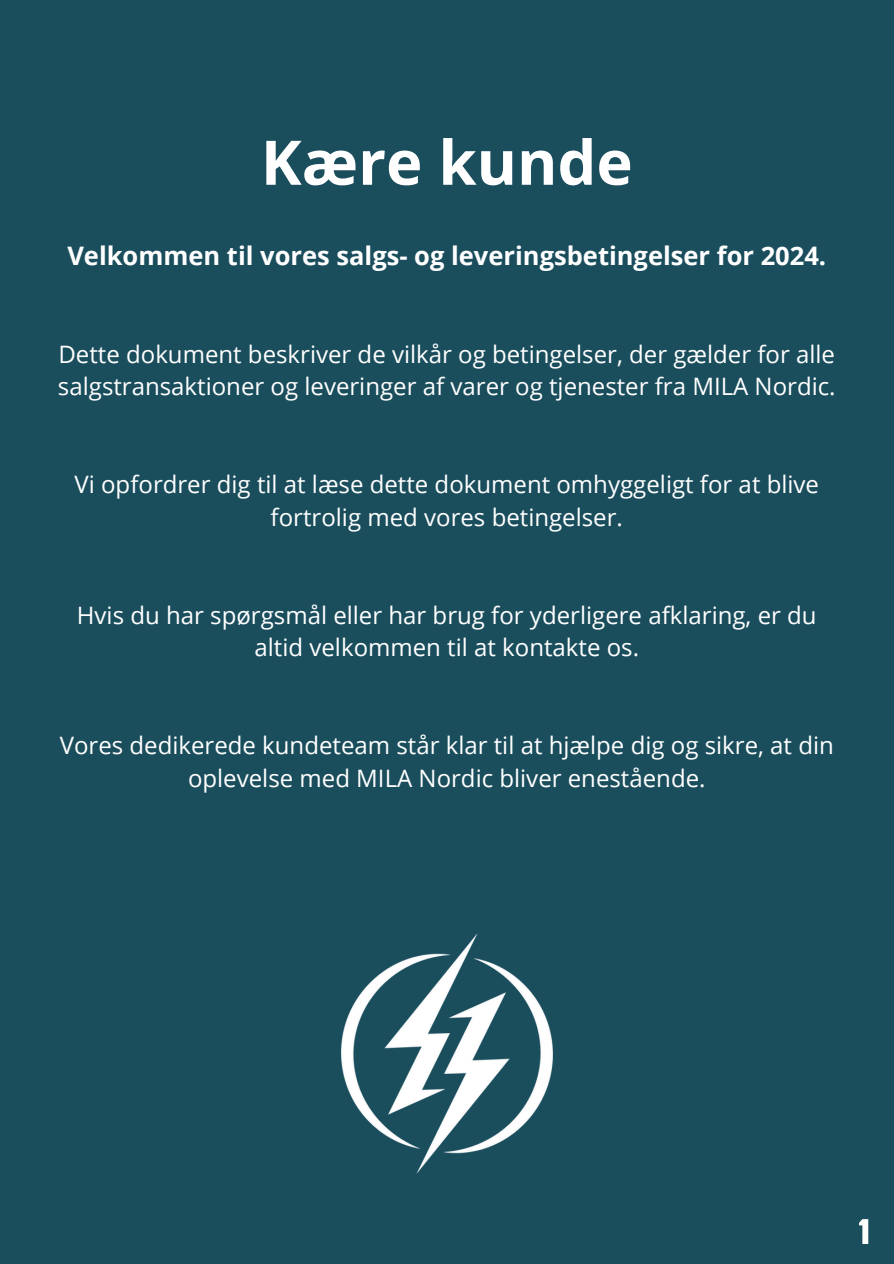
<style>
.page{position:relative;width:894px;height:1264px;background:#fff}
.page>*{position:absolute;margin:0;border:0;box-sizing:border-box;transform-origin:0 0}
.t1{font:700 61.5px "Open Sans";color:#fff}
.t2{font:700 25.5px "Open Sans";color:#fff}
.t3{font:24px/32.7px "Open Sans";color:#fff;text-align:center}
</style>
<div class="page">
<div style="left:0;top:0;width:893px;height:1263px;background:#1b4e5d"></div>
<svg style="left:859px;top:1219px;width:8px;height:24px"></svg>
<img style="left:341px;top:933px;width:211px;height:240px">
<h1 class="t1" style="left:261px;top:119px;width:373px">Kære kunde</h1>
<h2 class="t2" style="left:67px;top:237px;width:760px">Velkommen til vores salgs- og leveringsbetingelser for 2024.</h2>
<p class="t3" style="left:58px;top:337px;width:779px;text-align:left">Dette dokument beskriver de vilkår og betingelser, der gælder for alle salgstransaktioner og leveringer af varer og tjenester fra MILA Nordic.</p>
<p class="t3" style="left:74px;top:467px;width:745px">Vi opfordrer dig til at læse dette dokument omhyggeligt for at blive fortrolig med vores betingelser.</p>
<p class="t3" style="left:77px;top:598px;width:741px">Hvis du har spørgsmål eller har brug for yderligere afklaring, er du altid velkommen til at kontakte os.</p>
<p class="t3" style="left:60px;top:728px;width:775px">Vores dedikerede kundeteam står klar til at hjælpe dig og sikre, at din oplevelse med MILA Nordic bliver enestående.</p>
</div>
